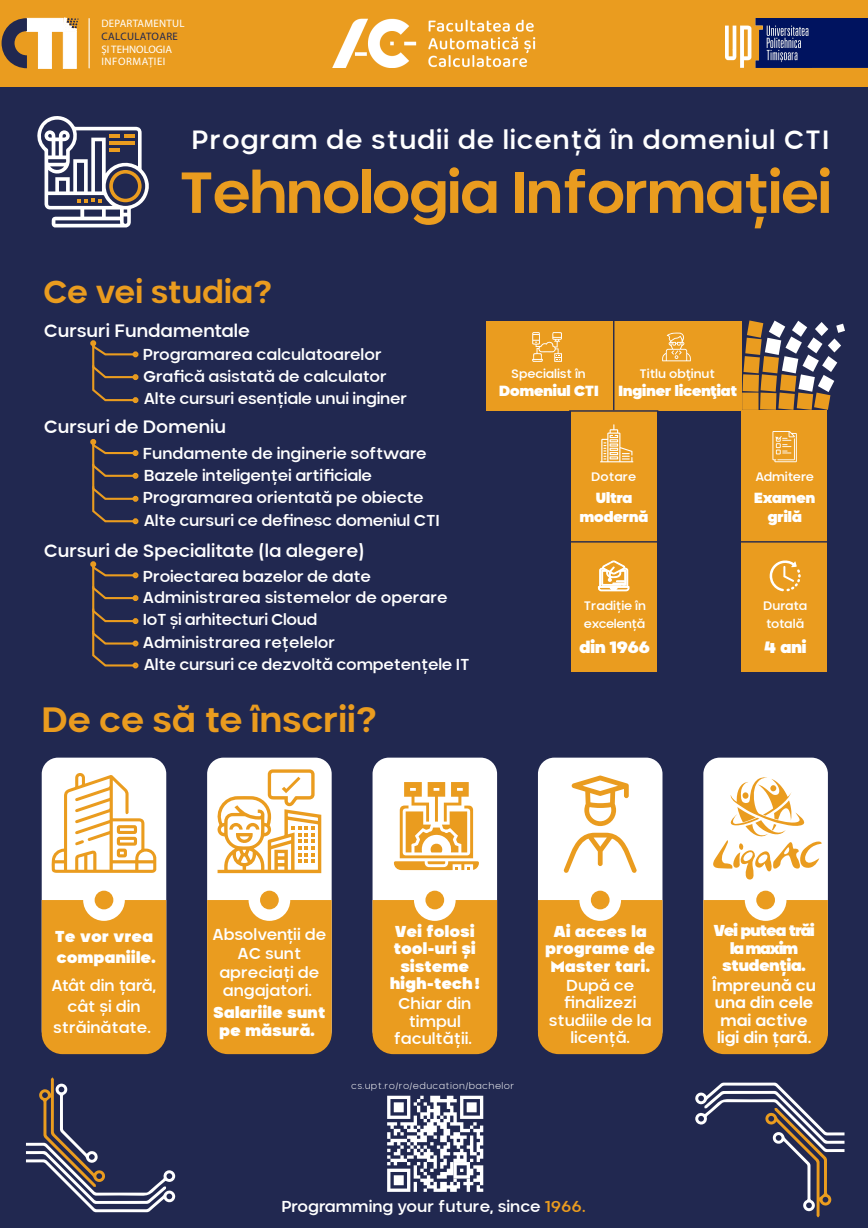
<style>
.page{position:relative;width:868px;height:1228px;background:#212850}
.page>*{position:absolute;margin:0;border:0;box-sizing:border-box;transform-origin:0 0}
.t1{font:700 57.75px "Neometric Alt";letter-spacing:-.025em;color:#ea9c1f}
.t2{font:700 35px "Neometric Alt";letter-spacing:-.005em;color:#ea9c1f}
.t3{font:700 31.5px "Neometric Alt";color:#ea9c1f}
.t4{font:500 26.25px "Neometric Alt";letter-spacing:.035em;color:#fff}
.t5{font:500 17.85px "Neometric Alt";color:#fff}
.t6{font:800 16.41px "Neometric Alt";color:#fff}
.t7{font:700 16.41px "Neometric Alt";color:#fff}
.t8{font:500 15.75px/17.5px "Neometric Alt";letter-spacing:-.005em;color:#fff;text-align:center}
.t9{font:800 15.75px/17.5px "Neometric Alt";letter-spacing:.03em;color:#fff;text-align:center}
.t10{font:700 15.75px/17.5px "Neometric Alt";color:#fff;text-align:center}
.t11{font:800 15.75px/17.5px "Neometric Alt";letter-spacing:-.04em;color:#fff;text-align:center}
.t12{font:500 15.75px "Neometric Alt";letter-spacing:-.035em;color:#fff}
.t13{font:800 14.63px "Neometric Alt";color:#fff}
.t14{font:500 12.25px "Neometric Alt";letter-spacing:-.01em;color:#fff}
.t15{font:500 12.25px "Neometric Alt";letter-spacing:-.04em;color:#fff}
.t16{font:10.85px/12.6px "Myriad Pro";color:#fff}
.t17{font:10.85px "Myriad Pro";letter-spacing:.025em;color:#fff}
.t18{font:10.85px "Myriad Pro";letter-spacing:.035em;color:#212850}
.t19{font:300 9.1px "Neometric Alt";letter-spacing:.04em;color:#fff}
.s1{color:#ea9c1f}
</style>
<div class="page">
<svg style="left:26px;top:1077px;width:149px;height:135px"></svg>
<svg style="left:695px;top:1082px;width:150px;height:135px"></svg>
<svg style="left:387px;top:1096px;width:96px;height:96px"></svg>
<svg style="left:703px;top:758px;width:125px;height:296px;background:#f0c47e"></svg>
<svg style="left:538px;top:758px;width:125px;height:296px;background:#f0c681"></svg>
<svg style="left:373px;top:758px;width:124px;height:296px;background:#f0c176"></svg>
<svg style="left:207px;top:758px;width:125px;height:296px;background:#efc074"></svg>
<svg style="left:42px;top:758px;width:124px;height:296px;background:#f1c37b"></svg>
<svg style="left:656px;top:410px;width:86px;height:231px"></svg>
<svg style="left:656px;top:427px;width:86px;height:2px"></svg>
<svg style="left:706px;top:448px;width:24px;height:31px"></svg>
<div style="left:571px;top:410px;width:85px;height:262px;background:#ea9c1f"></div>
<div style="left:742px;top:410px;width:85px;height:262px;background:#ea9c1f"></div>
<div style="left:486px;top:321px;width:256px;height:89px;background:#ea9c1f"></div>
<hr style="left:613px;top:321px;width:1px;height:89px;background:#212850">
<hr style="left:569px;top:410px;width:89px;height:2px;background:#212850">
<hr style="left:569px;top:541px;width:89px;height:1px;background:#212850">
<svg style="left:742px;top:320px;width:103px;height:90px"></svg>
<svg style="left:669px;top:500px;width:158px;height:107px"></svg>
<svg style="left:772px;top:431px;width:25px;height:31px"></svg>
<svg style="left:598px;top:424px;width:35px;height:167px"></svg>
<svg style="left:662px;top:333px;width:29px;height:28px"></svg>
<svg style="left:532px;top:332px;width:30px;height:30px"></svg>
<svg style="left:90px;top:340px;width:49px;height:328px"></svg>
<svg style="left:37px;top:116px;width:112px;height:111px"></svg>
<div style="left:0;top:0;width:868px;height:86px;background:#ea9c1f"></div>
<img style="left:725px;top:19px;width:143px;height:48px">
<hr style="left:89px;top:18px;width:1px;height:50px;background:#fff">
<svg style="left:2px;top:18px;width:77px;height:51px"></svg>
<img style="left:333px;top:19px;width:202px;height:48px">
<p class="t17" style="left:102px;top:17px;width:85px">DEPARTAMENTUL</p>
<p class="t18" style="left:102px;top:30px;width:78px">CALCULATOARE</p>
<p class="t16" style="left:102px;top:43px;width:72px">ŞI TEHNOLOGIA<br>INFORMAŢIEI</p>
<h3 class="t4" style="left:192px;top:122px;width:639px">Program de studii de licență în domeniul CTI</h3>
<h1 class="t1" style="left:179px;top:154px;width:654px">Tehnologia Informației</h1>
<h3 class="t3" style="left:43px;top:271px;width:231px">Ce vei studia?</h3>
<p class="t5" style="left:44px;top:319px;width:208px">Cursuri Fundamentale</p>
<p class="t8" style="left:143px;top:345px;width:240px">Programarea calculatoarelor</p>
<p class="t8" style="left:143px;top:367px;width:245px">Grafică asistată de calculator</p>
<p class="t8" style="left:144px;top:389px;width:265px">Alte cursuri esențiale unui inginer</p>
<p class="t5" style="left:44px;top:415px;width:184px">Cursuri de Domeniu</p>
<p class="t8" style="left:143px;top:444px;width:285px">Fundamente de inginerie software</p>
<p class="t8" style="left:144px;top:466px;width:230px">Bazele inteligenței artificiale</p>
<p class="t8" style="left:143px;top:489px;width:282px">Programarea orientată pe obiecte</p>
<p class="t8" style="left:144px;top:511px;width:297px">Alte cursuri ce definesc domeniul CTI</p>
<p class="t5" style="left:44px;top:538px;width:322px">Cursuri de Specialitate (la alegere)</p>
<p class="t8" style="left:143px;top:564px;width:306px;line-height:22px;text-align:left">Proiectarea bazelor de date<br>Administrarea sistemelor de operare<br>IoT și arhitecturi Cloud<br>Administrarea rețelelor</p>
<p class="t8" style="left:144px;top:655px;width:327px">Alte cursuri ce dezvoltă competențele IT</p>
<h2 class="t2" style="left:42px;top:696px;width:337px">De ce să te înscrii?</h2>
<p class="t14" style="left:511px;top:366px;width:76px">Specialist în</p>
<p class="t13" style="left:499px;top:380px;width:101px">Domeniul CTI</p>
<p class="t14" style="left:640px;top:366px;width:77px">Titlu obţinut</p>
<p class="t14" style="left:675px;top:372px;width:86px">Durata totală</p>
<p class="t13" style="left:618px;top:380px;width:120px">Inginer licenţiat</p>
<p class="t7" style="left:697px;top:387px;width:44px">4 ani</p>
<p class="t14" style="left:591px;top:469px;width:47px">Dotare</p>
<p class="t14" style="left:755px;top:468px;width:60px">Admitere</p>
<p class="t13" style="left:596px;top:487px;width:38px">Ultra</p>
<p class="t13" style="left:754px;top:488px;width:63px">Examen</p>
<p class="t13" style="left:580px;top:506px;width:70px">modernă</p>
<p class="t13" style="left:768px;top:506px;width:35px">grilă</p>
<p class="t14" style="left:584px;top:598px;width:64px">Tradiție în</p>
<p class="t14" style="left:763px;top:598px;width:45px">Durata</p>
<p class="t15" style="left:584px;top:615px;width:63px">excelență</p>
<p class="t14" style="left:766px;top:615px;width:40px">totală</p>
<p class="t6" style="left:580px;top:635px;width:72px">din 1966</p>
<p class="t6" style="left:764px;top:635px;width:44px">4 ani</p>
<p class="t8" style="left:213px;top:924px;width:115px;line-height:18.9px">Absolvenții de<br>AC sunt apreciați de</p>
<p class="t9" style="left:55px;top:926px;width:102px;line-height:21px;text-align:left">Te vor vrea companiile.</p>
<p class="t12" style="left:51px;top:975px;width:107px">Atât din țară,</p>
<p class="t8" style="left:223px;top:981px;width:91px">angajatori.</p>
<p class="t8" style="left:53px;top:995px;width:99px;line-height:21px">cât și din străinătate.</p>
<p class="t9" style="left:213px;top:1002px;width:113px;line-height:18.9px">Salariile sunt pe măsură.</p>
<p class="t9" style="left:390px;top:922px;width:91px">Vei folosi tool-uri și sisteme high-tech!</p>
<p class="t8" style="left:394px;top:994px;width:80px">Chiar din timpul facultății.</p>
<p class="t9" style="left:545px;top:922px;width:111px">Ai acces la programe de<br>Master tari.</p>
<p class="t8" style="left:549px;top:976px;width:104px">După ce finalizezi studiile de la licență.</p>
<p class="t11" style="left:714px;top:921px;width:102px">Vei putea trăi la maxim studenția.</p>
<p class="t10" style="left:712px;top:976px;width:105px">Împreună cu una din cele mai active ligi din țară.</p>
<p class="t19" style="left:351px;top:1079px;width:165px">cs.upt.ro/ro/education/bachelor</p>
<p class="t8" style="left:281px;top:1197px;width:306px">Programming your future, since <span class="s1">1966.</span></p>
</div>
